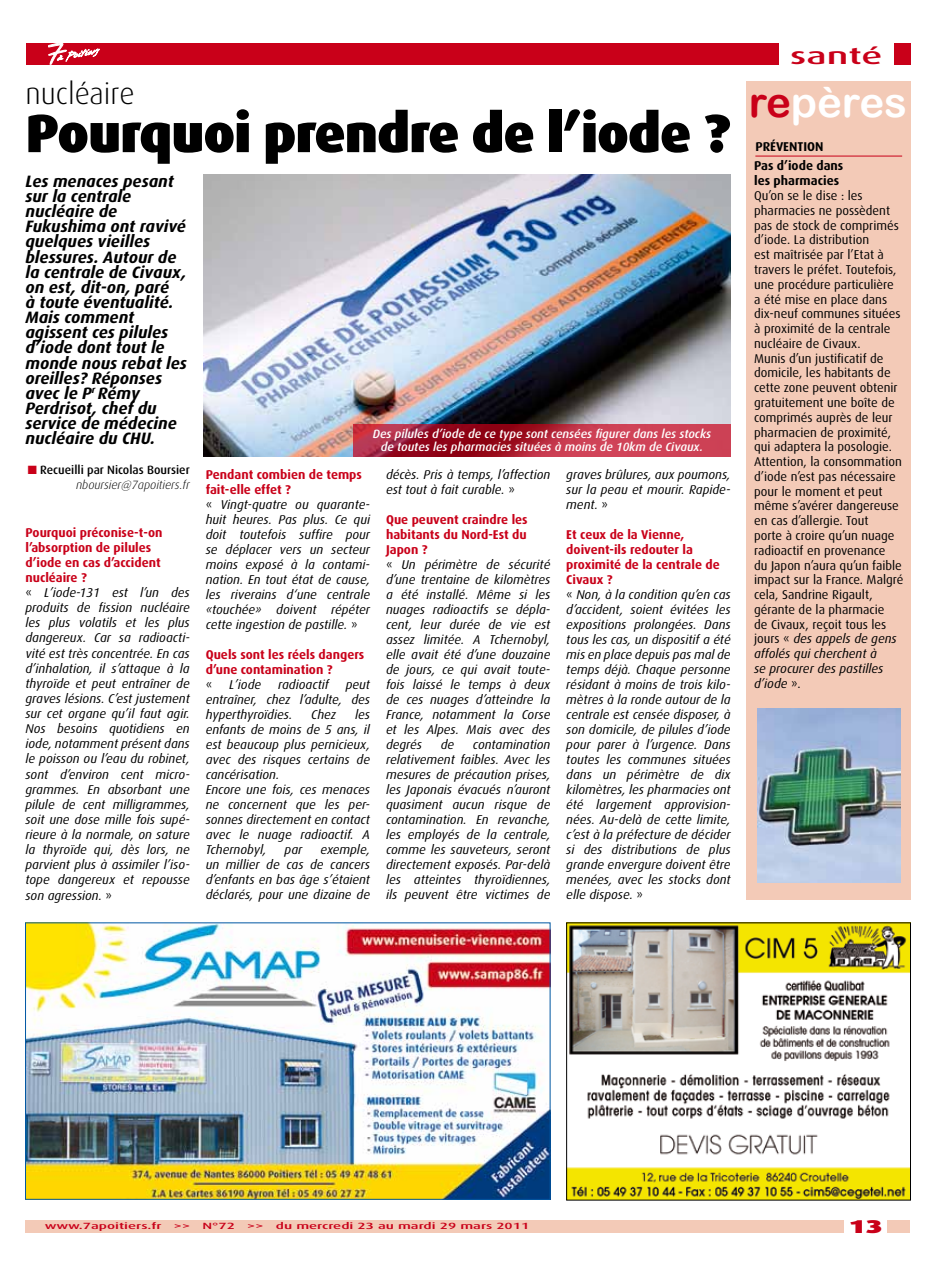
<style>
.page{position:relative;width:936px;height:1276px;background:#fff}
.page>*{position:absolute;margin:0;border:0;box-sizing:border-box;transform-origin:0 0}
.t1{font:900 54px "Dax";letter-spacing:-.02em;color:#000}
.t2{font:42px "Arial Rounded MT Bold";letter-spacing:-.005em;color:#fff}
.t3{font:300 30px "Dax";color:#000}
.t4{font:500 23.4px "Dax";color:#c90019;scale:1.67 1}
.t5{font:900 18.6px "Dax";color:#c90019;scale:1.54 1}
.t6{font:italic 700 16.5px/15.1px "Dax";color:#000}
.t7{font:italic 12.75px/15px "Dax";color:#000}
.t8{font:12.75px/14.9px "Dax";color:#000}
.t9{font:700 12.75px/15px "Dax";color:#c90019}
.t10{font:700 12.75px/19px "Dax";color:#000}
.t11{font:italic 500 12px/13.5px "Dax";color:#fff;text-align:center}
.t12{font:500 12px/15.1px "Dax";color:#000;text-align:right}
.t13{font:500 9px "Dax";color:#c90019;scale:1.67 1}
.s1{color:#c90019}
.s2{font-weight:300;font-style:italic}
.s3{font-weight:700;font-style:normal;color:#c90019}
.s4{font-style:normal}
.s5{font-style:italic}
</style>
<div class="page">
<div style="left:26px;top:43px;width:884px;height:21px;background:#c90019"></div>
<div style="left:778px;top:38px;width:115px;height:43px;background:#fff"></div>
<div style="left:25px;top:1220px;width:884px;height:13px;background:#f3cab7"></div>
<img style="left:204px;top:174px;width:526px;height:282px">
<svg style="left:353px;top:423px;width:377px;height:33px"></svg>
<svg style="left:48px;top:43px;width:52px;height:22px"></svg>
<div style="left:745px;top:81px;width:165px;height:818px;background:#f3cab7"></div>
<hr style="left:755px;top:156px;width:147px;height:1px;background:#c90019">
<div style="left:844px;top:1211px;width:43px;height:33px;background:#fff"></div>
<img style="left:757px;top:708px;width:143px;height:174px">
<img style="left:568px;top:924px;width:340px;height:274px">
<img style="left:27px;top:924px;width:521px;height:273px">
<div style="left:25px;top:922px;width:525px;height:277px;border:1px solid #0057a3"></div>
<h3 class="t3" style="left:26px;top:77px;width:111px">nucléaire</h3>
<h1 class="t1" style="left:26px;top:102px;width:706px">Pourquoi prendre de l’iode ?</h1>
<p class="t6" style="left:25px;top:174px;width:163px">Les menaces pesant sur la centrale nucléaire de<br>Fukushima ont ravivé quelques vieilles blessures. Autour de la centrale de Civaux, on est, dit-on, paré<br>à toute éventualité.<br>Mais comment agissent ces pilules d’iode dont tout le monde nous rebat les oreilles? Réponses avec le P<sup>r</sup> Rémy<br>Perdrisot, chef du service de médecine nucléaire du CHU.</p>
<p class="t12" style="left:28px;top:463px;width:163px"><span class="s1">■</span> Recueilli par Nicolas Boursier <span class="s2">nboursier@7apoitiers.fr</span></p>
<p class="t7" style="left:25px;top:524px;width:166px"><span class="s3">Pourquoi préconise-t-on l’absorption de pilules d’iode en cas d’accident nucléaire ?<br></span><span class="s4">«</span> L’iode-131 est l’un des produits de fission nucléaire les plus volatils et les plus dangereux. Car sa radioacti&shy;vité est très concentrée. En cas d’inhalation, il s’attaque à la thyroïde et peut entraîner de graves lésions. C’est justement sur cet organe qu’il faut agir.<br>Nos besoins quotidiens en iode, notamment présent dans le poisson ou l’eau du robinet, sont d’environ cent micro&shy;grammes. En absorbant une pilule de cent milligrammes, soit une dose mille fois supé&shy;rieure à la normale, on sature la thyroïde qui, dès lors, ne parvient plus à assimiler l’iso&shy;tope dangereux et repousse son agression. <span class="s4">»</span></p>
<p class="t11" style="left:373px;top:427px;width:340px">Des pilules d’iode de ce type sont censées figurer dans les stocks de toutes les pharmacies situées à moins de 10km de Civaux.</p>
<p class="t7" style="left:206px;top:467px;width:166px"><span class="s3">Pendant combien de temps fait-elle effet ?<br></span><span class="s4">«</span> Vingt-quatre ou quarante&shy;huit heures. Pas plus. Ce qui doit toutefois suffire pour se déplacer vers un secteur moins exposé à la contami&shy;nation. En tout état de cause, les riverains d‘une centrale «touchée» doivent répéter cette ingestion de pastille. <span class="s4">»</span></p>
<p class="t9" style="left:206px;top:647px;width:160px">Quels sont les réels dangers d’une contamination ?</p>
<p class="t8" style="left:206px;top:677px;width:8px">«</p>
<p class="t7" style="left:229px;top:677px;width:33px">L’iode</p>
<p class="t7" style="left:278px;top:677px;width:52px">radioactif</p>
<p class="t7" style="left:206px;top:677px;width:166px;text-align:justify;text-indent:140px">peut entraîner, chez l’adulte, des hyperthyroïdies.</p>
<p class="t7" style="left:206px;top:707px;width:166px;text-indent:149px">les enfants de moins de 5 ans, il est beaucoup plus pernicieux, avec des risques certains de cancérisation.<br>Encore une fois, ces menaces ne concernent que les per&shy;sonnes directement en contact avec le nuage radioactif. A<br>Tchernobyl,</p>
<p class="t7" style="left:311px;top:707px;width:26px">Chez</p>
<p class="t7" style="left:206px;top:842px;width:166px;text-align:justify;text-indent:115px">exemple, un millier de cas de cancers d’enfants en bas âge s’étaient déclarés, pour une dizaine de</p>
<p class="t7" style="left:284px;top:842px;width:19px">par</p>
<p class="t7" style="left:386px;top:467px;width:166px">décès. Pris à temps, l’affection est tout à fait curable. <span class="s4">»</span></p>
<p class="t7" style="left:386px;top:512px;width:166px"><span class="s3">Que peuvent craindre les habitants du Nord-Est du<br>Japon ?<br></span><span class="s4">«</span> Un périmètre de sécurité d’une trentaine de kilomètres a été installé. Même si les nuages radioactifs se dépla&shy;cent, leur durée de vie est assez limitée. A Tchernobyl, elle avait été d’une douzaine de jours, ce qui avait toute&shy;fois laissé le temps à deux de ces nuages d’atteindre la<br>France, notamment la Corse et les Alpes. Mais avec des degrés</p>
<p class="t7" style="left:441px;top:737px;width:15px">de</p>
<p class="t7" style="left:386px;top:737px;width:166px;text-align:justify;text-indent:87px">contamination relativement faibles. Avec les mesures de précaution prises, les Japonais évacués n’auront quasiment aucun risque de contamination. En revanche, les employés de la centrale, comme les sauveteurs, seront directement exposés. Par-delà les atteintes thyroïdiennes, ils peuvent être victimes de</p>
<p class="t7" style="left:566px;top:467px;width:166px;text-align:justify">graves brûlures, aux poumons, sur la peau et mourir. Rapide&shy;ment. <span class="s4">»</span></p>
<p class="t7" style="left:566px;top:527px;width:166px"><span class="s3">Et ceux de la Vienne, doivent-ils redouter la proximité de la centrale de<br>Civaux ?<br></span><span class="s4">«</span> Non, à la condition qu’en cas d’accident, soient évitées les expositions prolongées. Dans tous les cas, un dispositif a été mis en place depuis pas mal de temps déjà. Chaque personne résidant à moins de trois kilo&shy;mètres à la ronde autour de la centrale est censée disposer, à son domicile, de pilules d’iode pour parer à l’urgence. Dans toutes les communes situées dans un périmètre de dix kilomètres, les pharmacies ont été largement approvision&shy;nées. Au-delà de cette limite, c’est à la préfecture de décider si des distributions de plus grande envergure doivent être menées, avec les stocks dont elle dispose. <span class="s4">»</span></p>
<h3 class="t4" style="left:790px;top:43px;width:57px">santé</h3>
<h2 class="t2" style="left:749px;top:78px;width:160px"><span class="s1">re</span>pères</h2>
<p class="t10" style="left:754px;top:138px;width:91px">PRéVENTION<br>Pas d’iode dans</p>
<p class="t10" style="left:754px;top:171px;width:86px">les pharmacies</p>
<p class="t8" style="left:754px;top:188px;width:151px">Qu’on se le dise : les pharmacies ne possèdent pas de stock de comprimés d’iode. La distribution<br>est maîtrisée par l’Etat à travers le préfet. Toutefois, une procédure particulière a été mise en place dans dix-neuf communes situées à proximité de la centrale nucléaire de Civaux.<br>Munis d’un justificatif de domicile, les habitants de cette zone peuvent obtenir gratuitement une boîte de comprimés auprès de leur pharmacien de proximité, qui adaptera la posologie.<br>Attention, la consommation d’iode n’est pas nécessaire pour le moment et peut même s’avérer dangereuse en cas d’allergie. Tout<br>porte à croire qu’un nuage radioactif en provenance<br>du Japon n’aura qu’un faible impact sur la France. Malgré cela, Sandrine Rigault, gérante de la pharmacie<br>de Civaux, reçoit tous les jours « <span class="s5">des appels de gens affolés qui cherchent à<br>se procurer des pastilles d’iode</span> ».</p>
<p class="t13" style="left:45px;top:1221px;width:72px">www.7apoitiers.fr</p>
<p class="t13" style="left:174px;top:1221px;width:11px">&gt;&gt;</p>
<p class="t13" style="left:202px;top:1221px;width:21px">N°72</p>
<p class="t13" style="left:247px;top:1221px;width:11px">&gt;&gt;</p>
<p class="t13" style="left:276px;top:1221px;width:153px">du mercredi 23 au mardi 29 mars 2011</p>
<h3 class="t5" style="left:848px;top:1215px;width:24px">13</h3>
</div>
